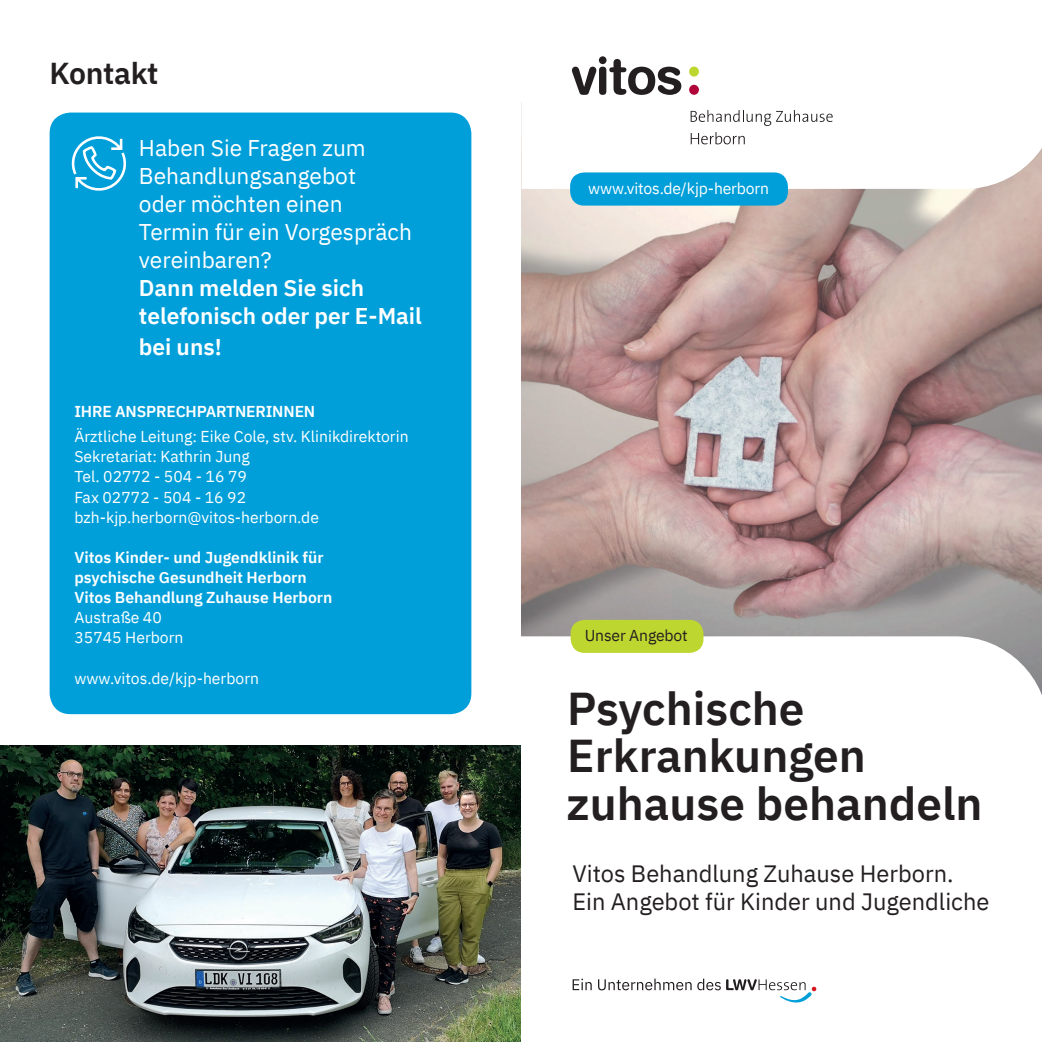
<style>
.page{position:relative;width:1042px;height:1042px;background:#fff}
.page>*{position:absolute;margin:0;border:0;box-sizing:border-box;transform-origin:0 0}
.t1{font:600 45.85px/47.2px "IBM Plex Sans";color:#231f20}
.t2{font:600 30.1px "IBM Plex Sans";letter-spacing:-.01em;color:#231f20}
.t3{font:23.62px/28px "IBM Plex Sans";color:#231f20}
.t4{font:22.75px/28px "IBM Plex Sans";color:#fff}
.t5{font:600 22.75px/28px "IBM Plex Sans";color:#fff}
.t6{font:15.75px/20.1px "IBM Plex Sans";color:#fff}
.t7{font:600 15.75px/20.1px "IBM Plex Sans";color:#fff}
.t8{font:15.75px "IBM Plex Sans";letter-spacing:-.01em;color:#231f20}
</style>
<div class="page">
<div style="left:50px;top:113px;width:421px;height:601px;background:#009fda;border-radius:21px"></div>
<img style="left:522px;top:189px;width:520px;height:447px">
<svg style="left:570px;top:66px;width:472px;height:123px"></svg>
<svg style="left:521px;top:636px;width:521px;height:59px"></svg>
<div style="left:570px;top:172px;width:218px;height:34px;background:#009fda;border-radius:14px"></div>
<svg style="left:572px;top:978px;width:20px;height:12px"></svg>
<svg style="left:598px;top:978px;width:93px;height:12px"></svg>
<svg style="left:697px;top:978px;width:119px;height:24px"></svg>
<div style="left:689px;top:67px;width:10px;height:10px;background:#bed630;border-radius:50%"></div>
<div style="left:689px;top:85px;width:10px;height:10px;background:#b10439;border-radius:50%"></div>
<svg style="left:572px;top:56px;width:109px;height:39px"></svg>
<svg style="left:690px;top:110px;width:143px;height:16px"></svg>
<svg style="left:691px;top:132px;width:54px;height:12px"></svg>
<img style="left:0;top:745px;width:521px;height:297px">
<svg style="left:71px;top:136px;width:56px;height:55px"></svg>
<div style="left:570px;top:620px;width:133px;height:33px;background:#bed630;border-radius:14px"></div>
<h2 class="t2" style="left:50px;top:50px;width:110px">Kontakt</h2>
<h3 class="t4" style="left:139px;top:132px;width:275px">Haben Sie Fragen zum<br>Behandlungsangebot<br>oder möchten einen<br>Termin für ein Vorgespräch vereinbaren?</h3>
<h3 class="t5" style="left:139px;top:272px;width:284px">Dann melden Sie sich telefonisch oder per E-Mail</h3>
<h3 class="t5" style="left:139px;top:331px;width:84px">bei uns!</h3>
<p class="t7" style="left:74px;top:400px;width:242px">IHRE ANSPRECHPARTNERINNEN</p>
<p class="t6" style="left:74px;top:425px;width:336px">Ärztliche Leitung: Eike Cole, stv. Klinikdirektorin<br>Sekretariat: Kathrin Jung<br>Tel. 02772 - 504 - 16 79<br>Fax 02772 - 504 - 16 92 bzh-kjp.herborn@vitos-herborn.de</p>
<p class="t7" style="left:74px;top:546px;width:259px">Vitos Kinder- und Jugendklinik für psychische Gesundheit Herborn<br>Vitos Behandlung Zuhause Herborn</p>
<p class="t6" style="left:74px;top:606px;width:111px">Austraße 40<br>35745 Herborn</p>
<p class="t6" style="left:74px;top:667px;width:186px">www.vitos.de/kjp-herborn</p>
<p class="t6" style="left:588px;top:177px;width:182px">www.vitos.de/kjp-herborn</p>
<p class="t8" style="left:585px;top:624px;width:104px">Unser Angebot</p>
<h1 class="t1" style="left:567px;top:681px;width:417px">Psychische<br>Erkrankungen zuhause behandeln</h1>
<h3 class="t3" style="left:572px;top:858px;width:419px">Vitos Behandlung Zuhause Herborn.<br>Ein Angebot für Kinder und Jugendliche</h3>
</div>
